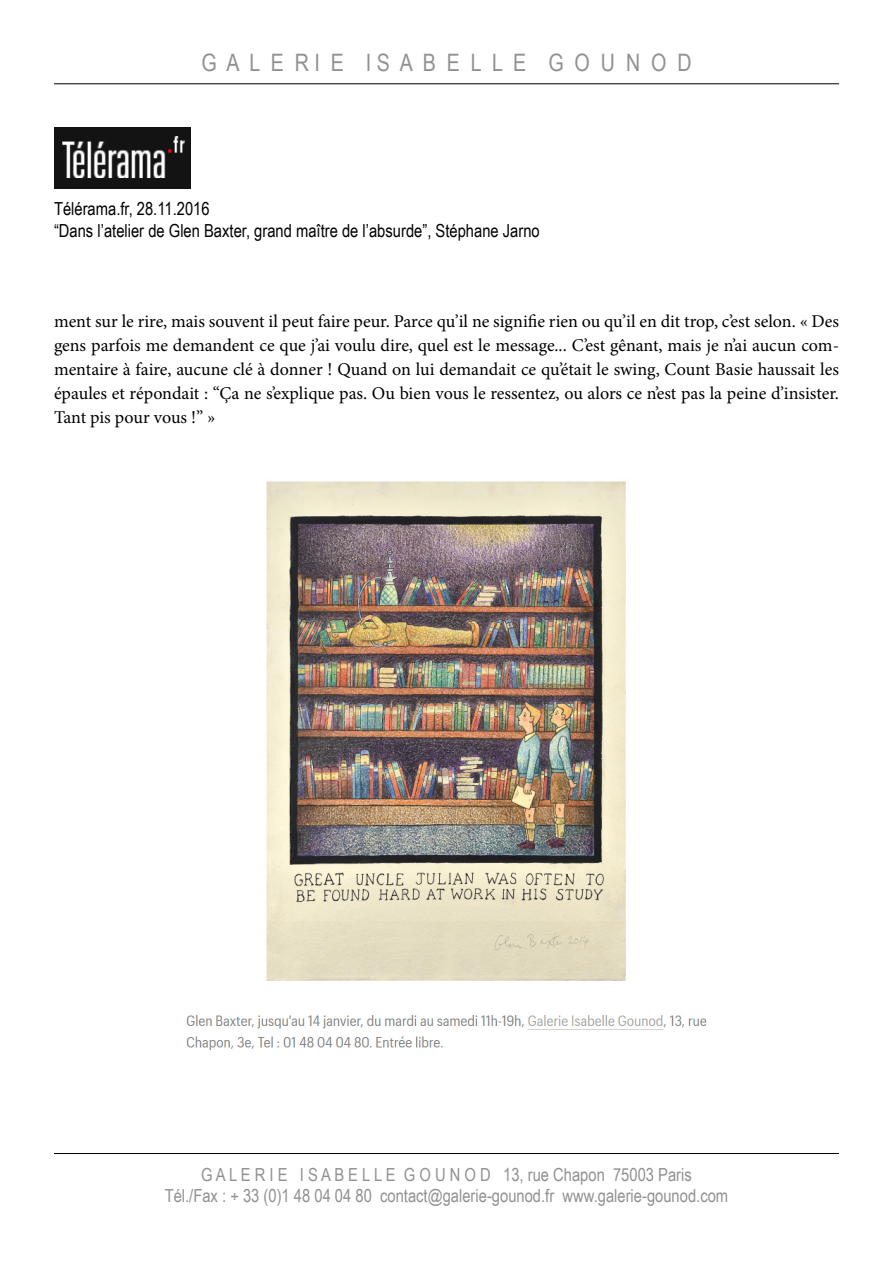
<style>
.page{position:relative;width:893px;height:1263px;background:#fff}
.page>*{position:absolute;margin:0;border:0;box-sizing:border-box;transform-origin:0 0}
.t1{font:24px "Arial Narrow";color:#929090}
.t2{font:18px/24px "Minion Pro";letter-spacing:-.005em;color:#000;text-align:justify}
.t3{font:18px/21.6px "Arial Narrow";color:#929090;text-align:center}
.t4{font:18px/21.6px "Arial Narrow";color:#000}
</style>
<div class="page">
<hr style="left:54px;top:84px;width:785px;height:1px;background:#000">
<hr style="left:54px;top:1153px;width:785px;height:1px;background:#000">
<img style="left:54px;top:128px;width:136px;height:61px">
<img style="left:266px;top:481px;width:360px;height:500px">
<img style="left:186px;top:1015px;width:521px;height:35px">
<h1 class="t1" style="left:201px;top:45px;width:492px">G A L E R I E I S A B E L L E G O U N O D</h1>
<p class="t4" style="left:54px;top:197px;width:487px">Télérama.fr, 28.11.2016<br>“Dans l’atelier de Glen Baxter, grand maître de l’absurde”, Stéphane Jarno</p>
<p class="t2" style="left:54px;top:310px;width:787px">ment sur le rire, mais souvent il peut faire peur. Parce qu’il ne signifie rien ou qu’il en dit trop, c’est selon. « Des gens parfois me demandent ce que j’ai voulu dire, quel est le message... C’est gênant, mais je n’ai aucun com&shy;mentaire à faire, aucune clé à donner ! Quand on lui demandait ce qu’était le swing, Count Basie haussait les épaules et répondait : “Ça ne s’explique pas. Ou bien vous le ressentez, ou alors ce n’est pas la peine d’insister.<br>Tant pis pour vous !” »</p>
<p class="t3" style="left:165px;top:1163px;width:565px">G A L E R I E I S A B E L L E G O U N O D 13, rue Chapon 75003 Paris<br>Tél./Fax : + 33 (0)1 48 04 04 80 contact@galerie-gounod.fr www.galerie-gounod.com</p>
</div>
